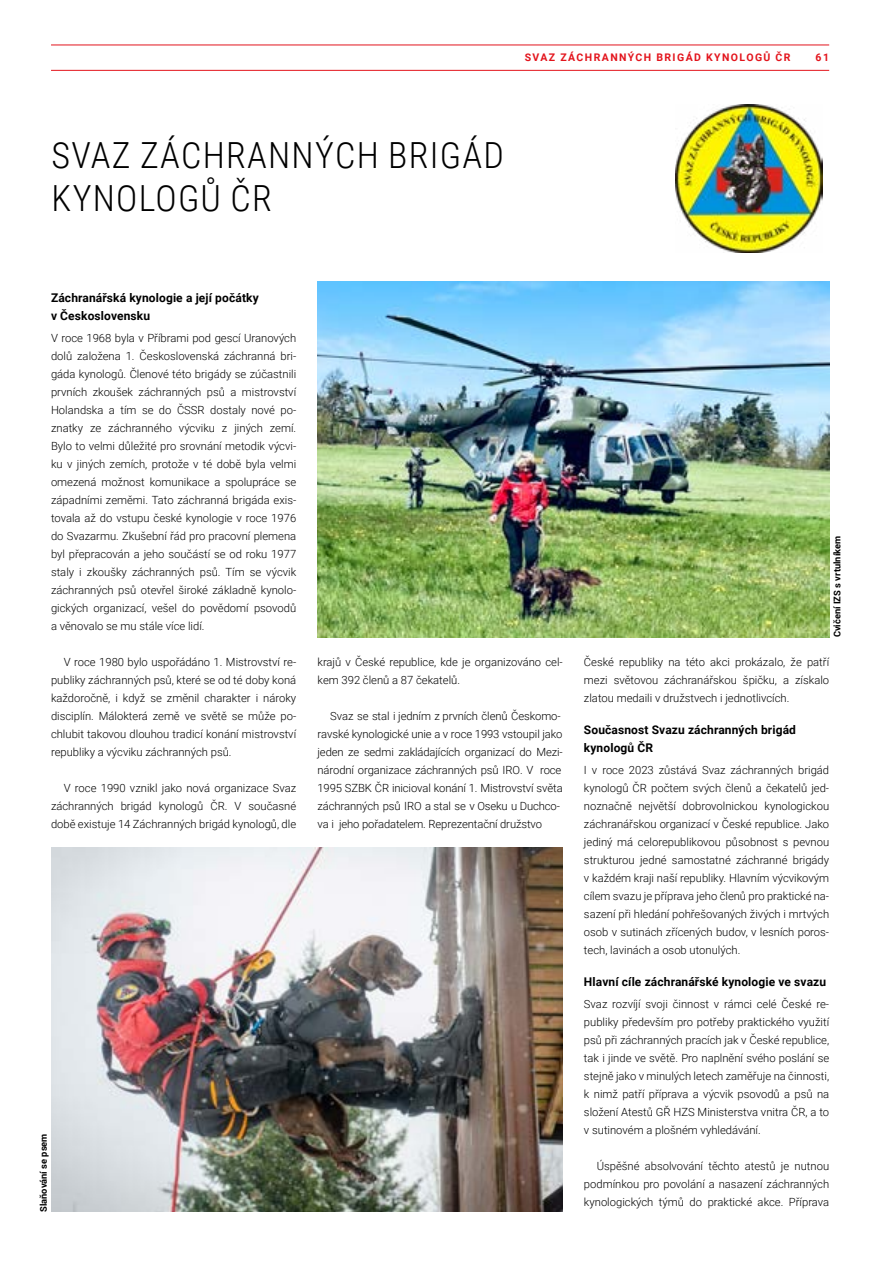
<style>
.page{position:relative;width:893px;height:1263px;background:#fff}
.page>*{position:absolute;margin:0;border:0;box-sizing:border-box;transform-origin:0 0}
.t1{font:300 36px/43.2px "Roboto Condensed";letter-spacing:.035em;color:#000}
.t2{font:700 12px/18px "Roboto";letter-spacing:.01em;color:#000}
.t3{font:300 11.25px/18px "Roboto";color:#000;text-align:justify}
.t4{font:700 10.5px "Roboto";letter-spacing:.135em;color:#e3141c}
.t5{font:700 9.3px "Roboto";color:#000}
</style>
<div class="page">
<hr style="left:51px;top:70px;width:778px;height:1px;background:#e3141c">
<hr style="left:51px;top:45px;width:778px;height:1px;background:#e3141c">
<img style="left:675px;top:105px;width:148px;height:147px">
<img style="left:317px;top:282px;width:512px;height:355px">
<img style="left:51px;top:847px;width:512px;height:365px">
<p class="t4" style="left:525px;top:50px;width:78px">Svaz záchrann</p>
<p class="t4" style="left:628px;top:50px;width:164px">ých brigád kynologů ČR</p>
<p class="t4" style="left:815px;top:50px;width:15px">61</p>
<h1 class="t1" style="left:52px;top:133px;width:454px">SVAZ ZÁCHRANNÝCH BRIGÁD<br>KYNOLOGŮ ČR</h1>
<p class="t2" style="left:51px;top:288px;width:209px">Záchranářská kynologie a její počátky v Československu</p>
<p class="t3" style="left:51px;top:329px;width:247px">V roce 1968 byla v Příbrami pod gescí Uranových dolů založena 1. Československá záchranná bri&shy;gáda kynologů. Členové této brigády se zúčastnili prvních zkoušek záchranných psů a mistrovství Holandska a tím se do ČSSR dostaly nové po&shy;znatky ze záchranného výcviku z jiných zemí.<br>Bylo to velmi důležité pro srovnání metodik výcvi&shy;ku v jiných zemích, protože v té době byla velmi omezená možnost komunikace a spolupráce se západními zeměmi. Tato záchranná brigáda exis&shy;tovala až do vstupu české kynologie v roce 1976 do Svazarmu. Zkušební řád pro pracovní plemena byl přepracován a jeho součástí se od roku 1977 staly i zkoušky záchranných psů. Tím se výcvik záchranných psů otevřel široké základně kynolo&shy;gických organizací, vešel do povědomí psovodů a věnovalo se mu stále více lidí.</p>
<p class="t3" style="left:51px;top:653px;width:247px;text-indent:13px">V roce 1980 bylo uspořádáno 1. Mistrovství re&shy;publiky záchranných psů, které se od té doby koná každoročně, i když se změnil charakter i nároky disciplín. Málokterá země ve světě se může po&shy;chlubit takovou dlouhou tradicí konání mistrovství republiky a výcviku záchranných psů.</p>
<p class="t3" style="left:51px;top:779px;width:247px;text-indent:13px">V roce 1990 vznikl jako nová organizace Svaz záchranných brigád kynologů ČR. V současné době existuje 14 Záchranných brigád kynologů, dle</p>
<p class="t3" style="left:317px;top:652px;width:247px">krajů v České republice, kde je organizováno cel&shy;kem 392 členů a 87 čekatelů.</p>
<p class="t3" style="left:317px;top:706px;width:247px;text-align:left;text-indent:13px">Svaz se stal i jedním z prvních členů Českomo&shy;ravské kynologické unie a v roce 1993 vstoupil jako jeden ze sedmi zakládajících organizací do Mezi&shy;národní organizace záchranných psů IRO. V roce 1995 SZBK ČR inicioval konání 1. Mistrovství světa záchranných psů IRO a stal se v Oseku u Duchco&shy;va i jeho pořadatelem. Reprezentační družstvo</p>
<p class="t5" style="left:37px;top:1212px;width:80px;rotate:-90deg">Slaňování se psem</p>
<p class="t5" style="left:831px;top:637px;width:103px;rotate:-90deg">Cvičení IZS s vrtulníkem</p>
<p class="t3" style="left:584px;top:653px;width:247px">České republiky na této akci prokázalo, že patří mezi světovou záchranářskou špičku, a získalo zlatou medaili v družstvech i jednotlivcích.</p>
<p class="t2" style="left:584px;top:720px;width:213px">Současnost Svazu záchranných brigád kynologů ČR</p>
<p class="t3" style="left:584px;top:761px;width:247px">I v roce 2023 zůstává Svaz záchranných brigád kynologů ČR počtem svých členů a čekatelů jed&shy;noznačně největší dobrovolnickou kynologickou záchranářskou organizací v České republice. Jako jediný má celorepublikovou působnost s pevnou strukturou jedné samostatné záchranné brigády v každém kraji naší republiky. Hlavním výcvikovým cílem svazu je příprava jeho členů pro praktické na&shy;sazení při hledání pohřešovaných živých i mrtvých osob v sutinách zřícených budov, v lesních poros&shy;tech, lavinách a osob utonulých.</p>
<p class="t2" style="left:584px;top:972px;width:244px">Hlavní cíle záchranářské kynologie ve svazu</p>
<p class="t3" style="left:584px;top:995px;width:247px">Svaz rozvíjí svoji činnost v rámci celé České re&shy;publiky především pro potřeby praktického využití psů při záchranných pracích jak v České republice, tak i jinde ve světě. Pro naplnění svého poslání se stejně jako v minulých letech zaměřuje na činnosti, k nimž patří příprava a výcvik psovodů a psů na složení Atestů GŘ HZS Ministerstva vnitra ČR, a to v sutinovém a plošném vyhledávání.</p>
<p class="t3" style="left:584px;top:1157px;width:247px;text-indent:13px">Úspěšné absolvování těchto atestů je nutnou podmínkou pro povolání a nasazení záchranných kynologických týmů do praktické akce. Příprava</p>
</div>
